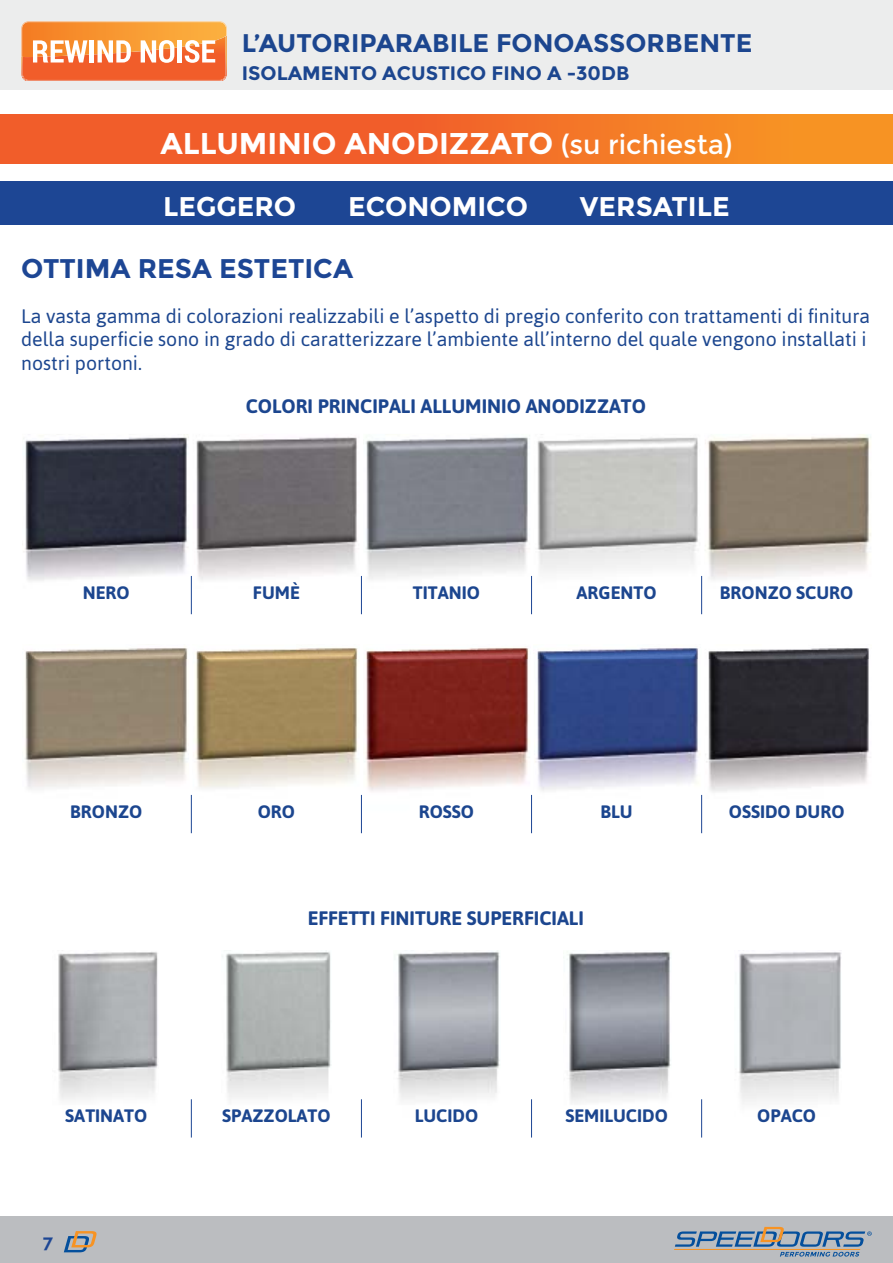
<style>
.page{position:relative;width:893px;height:1263px;background:#fff}
.page>*{position:absolute;margin:0;border:0;box-sizing:border-box;transform-origin:0 0}
.t1{font:700 30px "Montserrat";color:#fff}
.t2{font:700 27px "Montserrat";color:#fff}
.t3{font:700 27px "Montserrat";color:#1d4694}
.t4{font:700 25.5px "Montserrat";color:#1c468f}
.t5{font:19.5px/23.4px "Asap";color:#1c468f}
.t6{font:700 19.5px "Asap";color:#1c468f}
.t7{font:700 19.5px "Montserrat";color:#1c468f}
.t8{font:700 18px "Asap";color:#1c468f}
.t9{font:700 18px "Raleway";color:#1d4694}
.s1{font-weight:400;font-size:27px}
</style>
<div class="page">
<div style="left:0;top:1216px;width:893px;height:47px;background:#bbbdc0"></div>
<div style="left:0;top:0;width:893px;height:89px;background:#eceded"></div>
<svg style="left:64px;top:1231px;width:33px;height:21px"></svg>
<hr style="left:674px;top:1249px;width:186px;height:1px;background:#f79323">
<svg style="left:675px;top:1227px;width:197px;height:29px"></svg>
<svg style="left:22px;top:21px;width:205px;height:60px;background:#f69558"></svg>
<img style="left:58px;top:952px;width:100px;height:148px">
<img style="left:222px;top:950px;width:109px;height:150px">
<img style="left:397px;top:950px;width:103px;height:150px">
<img style="left:567px;top:950px;width:104px;height:153px">
<img style="left:739px;top:952px;width:103px;height:152px">
<img style="left:25px;top:658px;width:162px;height:131px">
<img style="left:195px;top:658px;width:163px;height:130px">
<img style="left:365px;top:658px;width:165px;height:133px">
<img style="left:535px;top:658px;width:164px;height:133px">
<img style="left:706px;top:658px;width:163px;height:134px">
<img style="left:22px;top:434px;width:167px;height:147px">
<img style="left:25px;top:647px;width:163px;height:11px">
<img style="left:196px;top:437px;width:162px;height:143px">
<img style="left:195px;top:647px;width:163px;height:11px">
<img style="left:365px;top:435px;width:165px;height:145px">
<img style="left:366px;top:647px;width:163px;height:11px">
<img style="left:537px;top:434px;width:161px;height:138px">
<img style="left:537px;top:648px;width:161px;height:10px">
<img style="left:705px;top:434px;width:166px;height:146px">
<img style="left:708px;top:648px;width:161px;height:10px">
<svg style="left:0;top:115px;width:893px;height:49px;background:#f36f28"></svg>
<div style="left:0;top:181px;width:893px;height:44px;background:#1d4694"></div>
<hr style="left:191px;top:576px;width:1px;height:38px;background:#1d4694">
<hr style="left:361px;top:576px;width:1px;height:38px;background:#1d4694">
<hr style="left:531px;top:576px;width:1px;height:38px;background:#1d4694">
<hr style="left:701px;top:576px;width:1px;height:38px;background:#1d4694">
<hr style="left:191px;top:1099px;width:1px;height:38px;background:#1d4694">
<hr style="left:361px;top:1099px;width:1px;height:38px;background:#1d4694">
<hr style="left:531px;top:1099px;width:1px;height:38px;background:#1d4694">
<hr style="left:701px;top:1099px;width:1px;height:38px;background:#1d4694">
<hr style="left:191px;top:795px;width:1px;height:38px;background:#1d4694">
<hr style="left:361px;top:795px;width:1px;height:38px;background:#1d4694">
<hr style="left:531px;top:795px;width:1px;height:38px;background:#1d4694">
<hr style="left:701px;top:795px;width:1px;height:38px;background:#1d4694">
<h3 class="t4" style="left:242px;top:28px;width:512px">L’AUTORIPARABILE FONOASSORBENTE</h3>
<p class="t7" style="left:242px;top:61px;width:389px">ISOLAMENTO ACUSTICO FINO A -30DB</p>
<h1 class="t1" style="left:160px;top:125px;width:574px">ALLUMINIO ANODIZZATO <span class="s1">(su richiesta)</span></h1>
<h2 class="t2" style="left:163px;top:190px;width:134px">LEGGERO</h2>
<h2 class="t2" style="left:348px;top:190px;width:181px">ECONOMICO</h2>
<h2 class="t2" style="left:580px;top:190px;width:151px">VERSATILE</h2>
<h2 class="t3" style="left:21px;top:252px;width:333px">OTTIMA RESA ESTETICA</h2>
<p class="t5" style="left:21px;top:304px;width:850px">La vasta gamma di colorazioni realizzabili e l’aspetto di pregio conferito con trattamenti di finitura della superficie sono in grado di caratterizzare l’ambiente all’interno del quale vengono installati i nostri portoni.</p>
<p class="t6" style="left:246px;top:395px;width:402px">COLORI PRINCIPALI ALLUMINIO ANODIZZATO</p>
<p class="t8" style="left:83px;top:582px;width:48px">NERO</p>
<p class="t8" style="left:253px;top:582px;width:48px">FUMÈ</p>
<p class="t8" style="left:413px;top:582px;width:69px">TITANIO</p>
<p class="t8" style="left:577px;top:582px;width:81px">ARGENTO</p>
<p class="t8" style="left:720px;top:582px;width:135px">BRONZO SCURO</p>
<p class="t8" style="left:70px;top:801px;width:73px">BRONZO</p>
<p class="t8" style="left:258px;top:801px;width:39px">ORO</p>
<p class="t8" style="left:419px;top:801px;width:57px">ROSSO</p>
<p class="t8" style="left:600px;top:801px;width:34px">BLU</p>
<p class="t8" style="left:729px;top:801px;width:117px">OSSIDO DURO</p>
<p class="t6" style="left:308px;top:907px;width:278px">EFFETTI FINITURE SUPERFICIALI</p>
<p class="t8" style="left:65px;top:1105px;width:84px">SATINATO</p>
<p class="t8" style="left:222px;top:1105px;width:110px">SPAZZOLATO</p>
<p class="t8" style="left:415px;top:1105px;width:65px">LUCIDO</p>
<p class="t8" style="left:565px;top:1105px;width:104px">SEMILUCIDO</p>
<p class="t8" style="left:757px;top:1105px;width:60px">OPACO</p>
<p class="t9" style="left:43px;top:1235px;width:12px">7</p>
</div>
